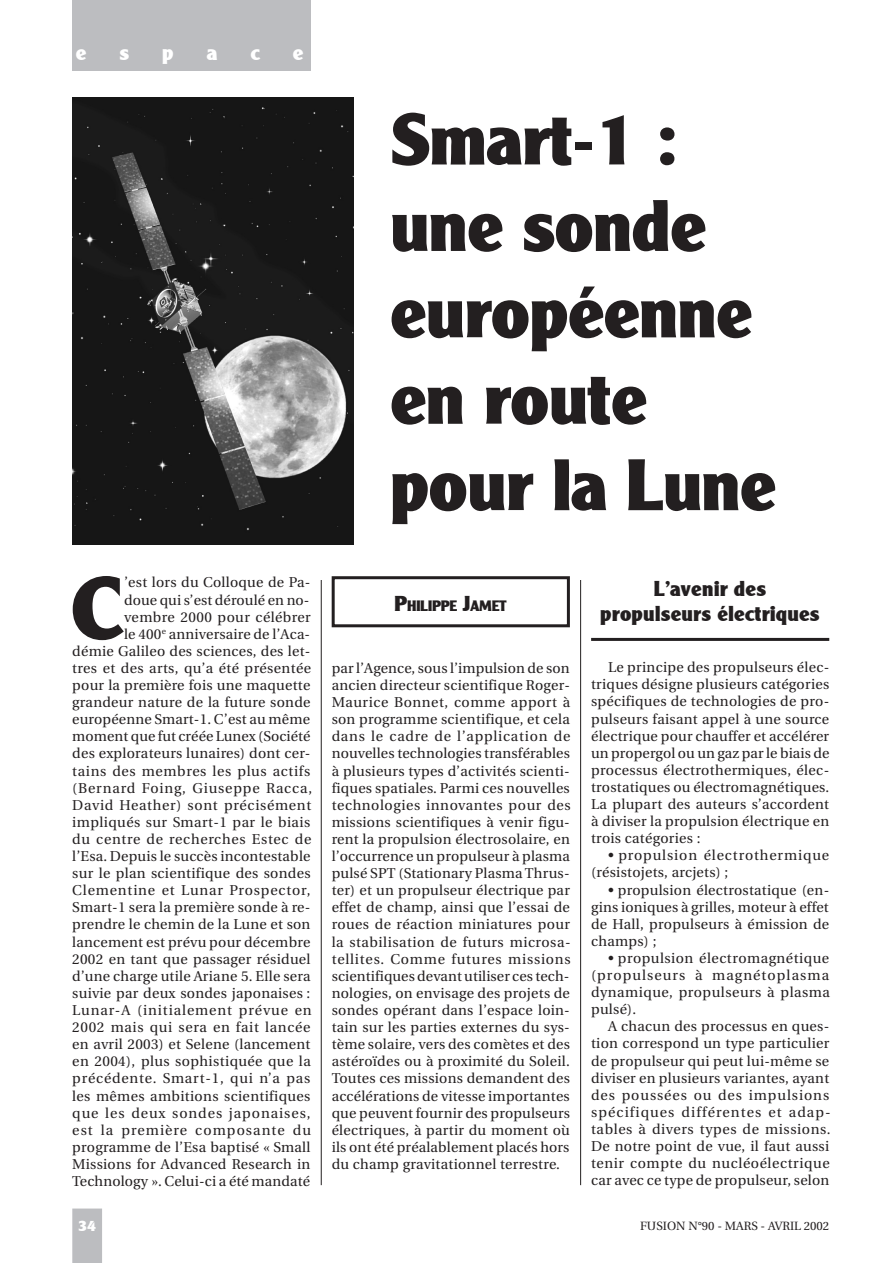
<style>
.page{position:relative;width:893px;height:1263px;background:#fff}
.page>*{position:absolute;margin:0;border:0;box-sizing:border-box;transform-origin:0 0}
.t1{font:87px "Clear Black DB Normal";color:#231f20}
.t2{font:72px/86.4px "Clear Black DB Normal";color:#231f20}
.t3{font:21px/25.2px "Clear Black DB Normal";letter-spacing:.02em;color:#231f20;text-align:center}
.t4{font:21px "Clear Black DB Normal";color:#fff}
.t5{font:15px "Clear Black DB Normal";color:#fff}
.t6{font:14.7px "Clear Black DB Normal";color:#231f20}
.t7{font:14.25px/17.1px "Utopia";letter-spacing:.02em;color:#231f20;text-align:justify}
.t8{font:14.25px/17.1px "Utopia";letter-spacing:.06em;color:#231f20}
.t9{font:12px "Utopia";color:#231f20}
.s1{font-size:21px}
</style>
<div class="page">
<div style="left:72px;top:0;width:238px;height:71px;background:#bcbdc0"></div>
<hr style="left:321px;top:98px;width:1px;height:1087px;background:#231f20">
<hr style="left:580px;top:98px;width:1px;height:1087px;background:#231f20">
<div style="left:72px;top:1208px;width:30px;height:55px;background:#bcbdc0"></div>
<div style="left:310px;top:85px;width:298px;height:494px;background:#fff"></div>
<hr style="left:591px;top:638px;width:238px;height:3px;background:#231f20">
<img style="left:72px;top:98px;width:282px;height:446px">
<div style="left:332px;top:576px;width:238px;height:51px;border:3px solid #231f20"></div>
<h3 class="t4" style="left:76px;top:40px;width:12px">e</h3>
<h3 class="t4" style="left:120px;top:40px;width:11px">s</h3>
<h3 class="t4" style="left:163px;top:40px;width:13px">p</h3>
<h3 class="t4" style="left:207px;top:40px;width:12px">a</h3>
<h3 class="t4" style="left:251px;top:40px;width:11px">c</h3>
<h3 class="t4" style="left:293px;top:40px;width:12px">e</h3>
<h1 class="t1" style="left:72px;top:558px;width:52px">C</h1>
<p class="t7" style="left:72px;top:574px;width:241px;text-align:right">’est lors du Colloque de Pa-<br>doue qui s’est déroulé en no-<br>vembre 2000 pour célébrer<br>le 400<sup>e</sup> anniversaire de l’Aca-<br>démie Galileo des sciences, des let&shy;tres et des arts, qu’a été présentée pour la première fois une maquette grandeur nature de la future sonde européenne Smart-1. C’est au même moment que fut créée Lunex (Société des explorateurs lunaires) dont cer&shy;tains des membres les plus actifs (Bernard Foing, Giuseppe Racca, David Heather) sont précisément impliqués sur Smart-1 par le biais du centre de recherches Estec de l’Esa. Depuis le succès incontestable sur le plan scientifique des sondes Clementine et Lunar Prospector, Smart-1 sera la première sonde à re&shy;prendre le chemin de la Lune et son lancement est prévu pour décembre 2002 en tant que passager résiduel d’une charge utile Ariane 5. Elle sera suivie par deux sondes japonaises :<br>Lunar-A (initialement prévue en 2002 mais qui sera en fait lancée en avril 2003) et Selene (lancement en 2004), plus sophistiquée que la précédente. Smart-1, qui n’a pas les mêmes ambitions scientifiques que les deux sondes japonaises, est la première composante du programme de l’Esa baptisé « Small Missions for Advanced Research in Technology ». Celui-ci a été mandaté</p>
<h2 class="t2" style="left:391px;top:96px;width:387px">Smart-1 : une sonde européenne en route pour la Lune</h2>
<p class="t6" style="left:395px;top:597px;width:113px"><span class="s1">P</span>HILIPPE <span class="s1">J</span>AMET</p>
<p class="t7" style="left:332px;top:660px;width:241px">par l’Agence, sous l’impulsion de son ancien directeur scientifique Roger-Maurice Bonnet, comme apport à son programme scientifique, et cela dans le cadre de l’application de nouvelles technologies transférables à plusieurs types d’activités scienti&shy;fiques spatiales. Parmi ces nouvelles technologies innovantes pour des missions scientifiques à venir figu&shy;rent la propulsion électrosolaire, en l’occurrence un propulseur à plasma pulsé SPT (Stationary Plasma Thrus&shy;ter) et un propulseur électrique par effet de champ, ainsi que l’essai de roues de réaction miniatures pour la stabilisation de futurs microsa&shy;tellites. Comme futures missions scientifiques devant utiliser ces tech&shy;nologies, on envisage des projets de sondes opérant dans l’espace loin&shy;tain sur les parties externes du sys&shy;tème solaire, vers des comètes et des astéroïdes ou à proximité du Soleil.<br>Toutes ces missions demandent des accélérations de vitesse importantes que peuvent fournir des propulseurs électriques, à partir du moment où ils ont été préalablement placés hors du champ gravitationnel terrestre.</p>
<h3 class="t3" style="left:600px;top:576px;width:221px">L’avenir des propulseurs électriques</h3>
<p class="t7" style="left:591px;top:659px;width:240px;text-indent:17px">Le principe des propulseurs élec&shy;triques désigne plusieurs catégories spécifiques de technologies de pro&shy;pulseurs faisant appel à une source électrique pour chauffer et accélérer un propergol ou un gaz par le biais de processus électrothermiques, élec&shy;trostatiques ou électromagnétiques.<br>La plupart des auteurs s’accordent à diviser la propulsion électrique en trois catégories :</p>
<p class="t8" style="left:591px;top:847px;width:240px;text-indent:17px">• propulsion électrothermique (résistojets, arcjets) ;</p>
<p class="t7" style="left:591px;top:881px;width:240px;text-indent:17px">• propulsion électrostatique (en&shy;gins ioniques à grilles, moteur à effet de Hall, propulseurs à émission de champs) ;</p>
<p class="t7" style="left:591px;top:950px;width:240px;text-indent:17px">• propulsion électromagnétique (propulseurs à magnétoplasma dynamique, propulseurs à plasma pulsé).</p>
<p class="t7" style="left:591px;top:1018px;width:241px;text-indent:17px">A chacun des processus en ques&shy;tion correspond un type particulier de propulseur qui peut lui-même se diviser en plusieurs variantes, ayant des poussées ou des impulsions spécifiques différentes et adap&shy;tables à divers types de missions.<br>De notre point de vue, il faut aussi tenir compte du nucléoélectrique car avec ce type de propulseur, selon</p>
<p class="t5" style="left:78px;top:1217px;width:19px">34</p>
<p class="t9" style="left:640px;top:1219px;width:191px">FUSION N°90 - MARS - AVRIL 2002</p>
</div>
